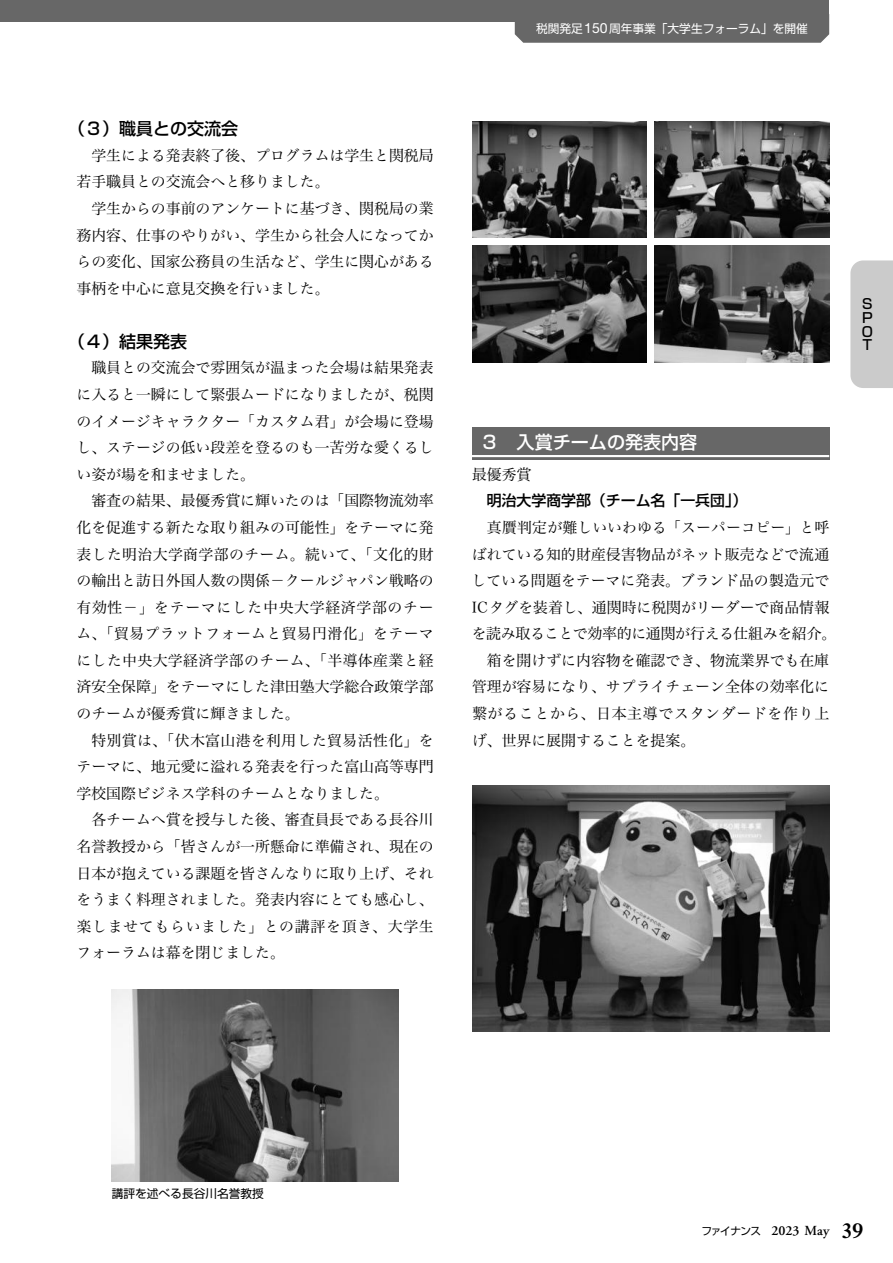
<style>
.page{position:relative;width:893px;height:1263px;background:#fff}
.page>*{position:absolute;margin:0;border:0;box-sizing:border-box;transform-origin:0 0}
.t1{font:500 18px "Shin Go Pr 6 N";color:#fff}
.t2{font:500 16.95px "Shin Go Pr 6 N";color:#000}
.t3{font:14.85px/26.5px "Hiragino Serif Pr 6 N W3";color:#000;text-align:justify}
.t4{font:14.85px "Hiragino Serif Pr 6 N W3";letter-spacing:-.02em;color:#000}
.t5{font:14.85px "Hiragino Serif Pr 6 N W3";letter-spacing:.05em;color:#000}
.t6{font:500 14.85px "Shin Go Pr 6 N";color:#000}
.t7{font:600 13.8px "Adobe Garamond Pro";color:#000}
.t8{font:500 13.8px/13.8px "Shin Go Pr 6 N";color:#000;text-align:justify}
.t9{font:11.7px "Shin Go Pr 6 N";color:#fff}
.t10{font:11.7px "Shin Go Pr 6 N";color:#000}
.s1{font-family:"Helvetica Neue LT Std";font-size:14.1px}
.s2{font-family:"Shin Go Pr 6 N";font-weight:400;font-size:10.65px}
.s3{font-family:"Times LT Std";font-size:21.3px}
</style>
<div class="page">
<div style="left:0;top:0;width:829px;height:21px;background:#676767"></div>
<div style="left:472px;top:427px;width:357px;height:33px;background:#676767"></div>
<hr style="left:472px;top:455px;width:357px;height:2px;background:#fff">
<img style="left:472px;top:786px;width:357px;height:245px">
<img style="left:112px;top:990px;width:287px;height:191px">
<img style="left:655px;top:121px;width:174px;height:116px">
<img style="left:472px;top:121px;width:174px;height:116px">
<img style="left:655px;top:246px;width:174px;height:116px">
<img style="left:472px;top:246px;width:174px;height:116px">
<div style="left:515px;top:21px;width:314px;height:22px;background:#676767"></div>
<div style="left:850px;top:260px;width:43px;height:128px;background:#cbcbcb"></div>
<p class="t2" style="left:68px;top:115px;width:172px">（３）職員との交流会</p>
<p class="t3" style="left:77px;top:141px;width:359px;text-indent:15px">学生による発表終了後、プログラムは学生と関税局若手職員との交流会へと移りました。</p>
<p class="t3" style="left:77px;top:194px;width:359px;text-indent:15px">学生からの事前のアンケートに基づき、関税局の業務内容、仕事のやりがい、学生から社会人になってからの変化、国家公務員の生活など、学生に関心がある事柄を中心に意見交換を行いました。</p>
<p class="t2" style="left:68px;top:327px;width:121px">（４）結果発表</p>
<p class="t3" style="left:77px;top:353px;width:359px;text-indent:15px">職員との交流会で雰囲気が温まった会場は結果発表に入ると一瞬にして緊張ムードになりましたが、税関のイメージキャラクター「カスタム君」が会場に登場し、ステージの低い段差を登るのも一苦労な愛くるしい姿が場を和ませました。</p>
<p class="t3" style="left:77px;top:486px;width:359px;text-indent:15px">審査の結果、最優秀賞に輝いたのは「国際物流効率化を促進する新たな取り組みの可能性」をテーマに発表した明治大学商学部のチーム。続いて、「文化的財の輸出と訪日外国人数の関係－クールジャパン戦略の有効性－」をテーマにした中央大学経済学部のチーム、「貿易プラットフォームと貿易円滑化」をテーマにした中央大学経済学部のチーム、「半導体産業と経済安全保障」をテーマにした津田塾大学総合政策学部のチームが優秀賞に輝きました。</p>
<p class="t3" style="left:77px;top:725px;width:359px;text-indent:15px">特別賞は、「伏木富山港を利用した貿易活性化」をテーマに、地元愛に溢れる発表を行った富山高等専門学校国際ビジネス学科のチームとなりました。</p>
<p class="t3" style="left:77px;top:805px;width:359px;text-indent:15px">各チームへ賞を授与した後、審査員長である長谷川名誉教授から「皆さんが一所懸命に準備され、現在の日本が抱えている課題を皆さんなりに取り上げ、それをうまく料理されました。発表内容にとても感心し、楽しませてもらいました」との講評を頂き、大学生フォーラムは幕を閉じました。</p>
<p class="t9" style="left:536px;top:19px;width:273px">税関発足<span class="s1">150</span>周年事業「大学生フォーラム」を開催</p>
<p class="t1" style="left:480px;top:427px;width:218px">３　入賞チームの発表内容</p>
<p class="t3" style="left:472px;top:460px;width:61px">最優秀賞</p>
<p class="t6" style="left:487px;top:488px;width:262px">明治大学商学部（チーム名「一兵団」）</p>
<p class="t3" style="left:487px;top:513px;width:344px">真贋判定が難しいいわゆる「スーパーコピー」と呼</p>
<p class="t3" style="left:472px;top:539px;width:359px">ばれている知的財産侵害物品がネット販売などで流通</p>
<p class="t3" style="left:472px;top:566px;width:359px">している問題をテーマに発表。ブランド品の製造元で</p>
<p class="t3" style="left:472px;top:592px;width:359px">ICタグを装着し、通関時に税関がリーダーで商品情報</p>
<p class="t4" style="left:472px;top:621px;width:366px">を読み取ることで効率的に通関が行える仕組みを紹介。</p>
<p class="t3" style="left:487px;top:646px;width:344px">箱を開けずに内容物を確認でき、物流業界でも在庫</p>
<p class="t3" style="left:472px;top:672px;width:359px">管理が容易になり、サプライチェーン全体の効率化に</p>
<p class="t5" style="left:472px;top:701px;width:359px">繋がることから、日本主導でスタンダードを作り上</p>
<p class="t3" style="left:472px;top:725px;width:225px">げ、世界に展開することを提案。</p>
<p class="t8" style="left:860px;top:296px;width:13px">ＳＰＯＴ</p>
<p class="t10" style="left:112px;top:1184px;width:154px">講評を述べる長谷川名誉教授</p>
<p class="t7" style="left:701px;top:1223px;width:163px"><span class="s2">ファイナンス</span> 2023 May <span class="s3">39</span></p>
</div>
